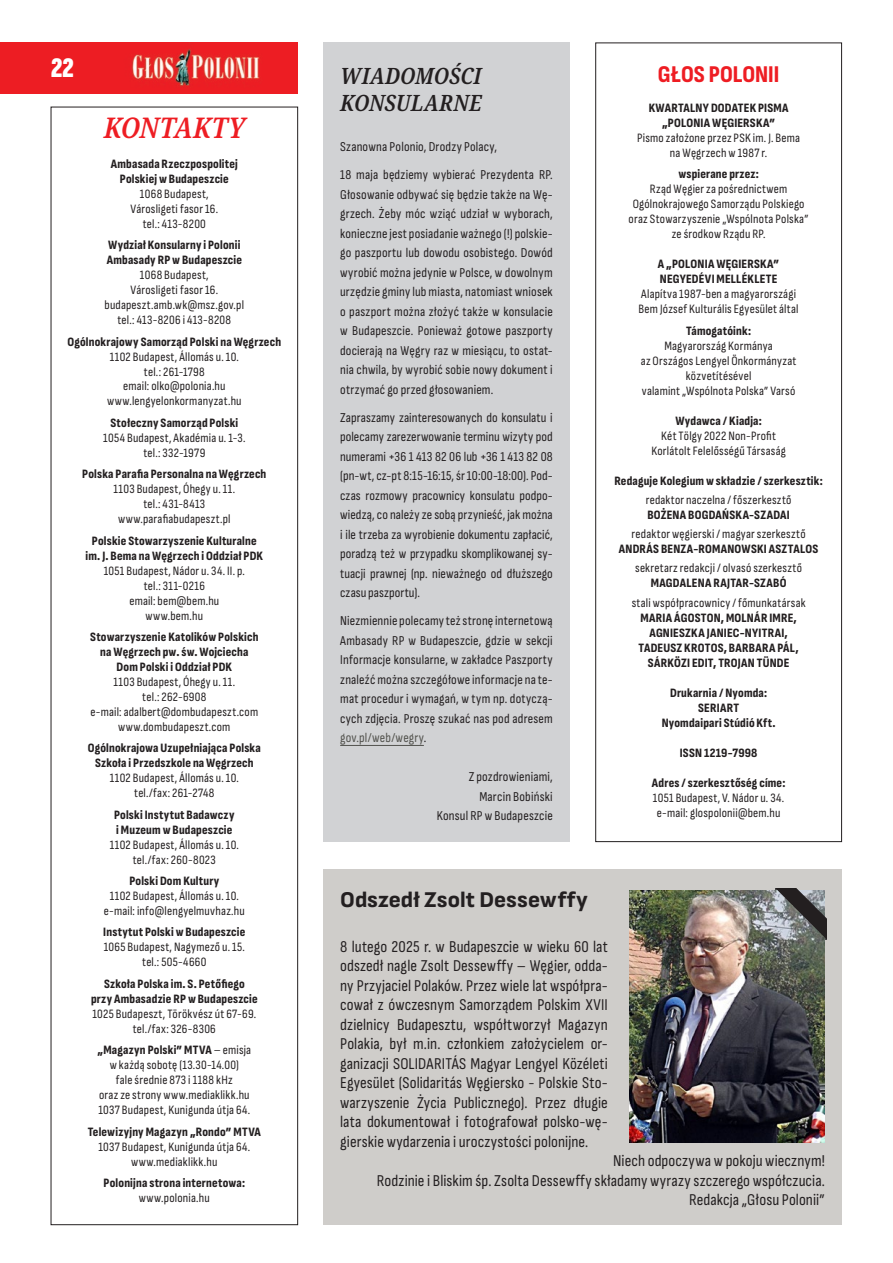
<style>
.page{position:relative;width:893px;height:1263px;background:#fff}
.page>*{position:absolute;margin:0;border:0;box-sizing:border-box;transform-origin:0 0}
.t1{font:italic 600 28.5px "Noto Serif Condensed";letter-spacing:.015em;color:#ee1d23}
.t2{font:900 extra-condensed 28.5px "Sofia Sans";color:#fff}
.t3{font:800 24px "Sofia Sans Condensed";letter-spacing:.005em;color:#ee1d23}
.t4{font:800 22.5px "Sofia Sans";letter-spacing:.005em;color:#231f20}
.t5{font:italic 600 22.5px/27px "Noto Serif Condensed";letter-spacing:.01em;color:#231f20}
.t6{font:16.5px/19.5px "Sofia Sans Condensed";letter-spacing:.005em;color:#231f20;text-align:justify}
.t7{font:13.5px/19.5px "Sofia Sans Condensed";letter-spacing:.015em;color:#231f20;text-align:justify}
.t8{font:12.75px/15px "Sofia Sans Condensed";letter-spacing:.015em;color:#231f20;text-align:center}
.t9{font:800 12.75px/15px "Sofia Sans Condensed";letter-spacing:.015em;color:#231f20;text-align:center}
.s1{font-weight:800}
.s2{color:#53534e}
</style>
<div class="page">
<div style="left:323px;top:870px;width:519px;height:355px;background:#cfcdca"></div>
<img style="left:629px;top:890px;width:196px;height:252px">
<svg style="left:775px;top:888px;width:52px;height:52px;background:#727577"></svg>
<div style="left:323px;top:43px;width:247px;height:799px;background:#d1d2d4"></div>
<div style="left:595px;top:43px;width:247px;height:799px;border:1px solid #231f20"></div>
<hr style="left:340px;top:745px;width:84px;height:1px;background:#53534e">
<img style="left:0;top:43px;width:298px;height:50px">
<h1 class="t2" style="left:51px;top:49px;width:24px">22</h1>
<h1 class="t1" style="left:104px;top:108px;width:143px">KONTAKTY</h1>
<p class="t9" style="left:111px;top:156px;width:129px">Ambasada Rzeczpospolitej<br>Polskiej w Budapeszcie</p>
<p class="t8" style="left:131px;top:186px;width:89px">1068 Budapest,<br>Városligeti fasor 16. tel.: 413-8200</p>
<p class="t9" style="left:107px;top:237px;width:137px;text-align:left">Wydział Konsularny i Polonii<br>Ambasady RP w Budapeszcie</p>
<p class="t8" style="left:105px;top:267px;width:141px">1068 Budapest,<br>Városligeti fasor 16. budapeszt.amb.wk@msz.gov.pl tel.: 413-8206 i 413-8208</p>
<p class="t9" style="left:68px;top:334px;width:215px">Ogólnokrajowy Samorząd Polski na Węgrzech</p>
<p class="t8" style="left:107px;top:349px;width:136px">1102 Budapest, Állomás u. 10. tel.: 261-1798<br>email: olko@polonia.hu www.lengyelonkormanyzat.hu</p>
<p class="t9" style="left:110px;top:415px;width:129px">Stołeczny Samorząd Polski</p>
<p class="t8" style="left:103px;top:430px;width:144px">1054 Budapest, Akadémia u. 1-3. tel.: 332-1979</p>
<p class="t9" style="left:82px;top:466px;width:186px">Polska Parafia Personalna na Węgrzech</p>
<p class="t8" style="left:113px;top:482px;width:123px">1103 Budapest, Óhegy u. 11. tel.: 431-8413 www.parafiabudapeszt.pl</p>
<p class="t9" style="left:86px;top:533px;width:179px">Polskie Stowarzyszenie Kulturalne im. J. Bema na Węgrzech i Oddział PDK</p>
<p class="t8" style="left:104px;top:563px;width:143px">1051 Budapest, Nádor u. 34. II. p. tel.: 311-0216<br>email: bem@bem.hu www.bem.hu</p>
<p class="t9" style="left:90px;top:629px;width:170px">Stowarzyszenie Katolików Polskich na Węgrzech pw. św. Wojciecha<br>Dom Polski i Oddział PDK</p>
<p class="t8" style="left:91px;top:674px;width:169px">1103 Budapest, Óhegy u. 11.<br>tel.: 262-6908<br>e-mail: adalbert@dombudapeszt.com www.dombudapeszt.com</p>
<p class="t9" style="left:88px;top:740px;width:174px">Ogólnokrajowa Uzupełniająca Polska<br>Szkoła i Przedszkole na Węgrzech</p>
<p class="t8" style="left:110px;top:771px;width:131px">1102 Budapest, Állomás u. 10. tel./fax: 261-2748</p>
<p class="t9" style="left:114px;top:807px;width:122px;text-align:left">Polski Instytut Badawczy i Muzeum w Budapeszcie</p>
<p class="t8" style="left:110px;top:837px;width:131px">1102 Budapest, Állomás u. 10. tel./fax: 260-8023</p>
<p class="t9" style="left:129px;top:873px;width:91px">Polski Dom Kultury</p>
<p class="t8" style="left:104px;top:888px;width:142px">1102 Budapest, Állomás u. 10. e-mail: info@lengyelmuvhaz.hu</p>
<p class="t9" style="left:103px;top:925px;width:144px">Instytut Polski w Budapeszcie</p>
<p class="t8" style="left:104px;top:940px;width:143px">1065 Budapest, Nagymező u. 15. tel.: 505-4660</p>
<p class="t9" style="left:91px;top:976px;width:168px">Szkoła Polska im. S. Petőfiego<br>przy Ambasadzie RP w Budapeszcie</p>
<p class="t8" style="left:92px;top:1006px;width:165px">1025 Budapeszt, Törökvész út 67-69. tel./fax: 326-8306</p>
<p class="t8" style="left:98px;top:1042px;width:155px"><span class="s1">„Magazyn Polski” MTVA</span> – emisja w każdą sobotę (13.30-14.00)<br>fale średnie 873 i 1188 kHz<br>oraz ze strony www.mediaklikk.hu<br>1037 Budapest, Kunigunda útja 64.</p>
<p class="t9" style="left:88px;top:1124px;width:175px">Telewizyjny Magazyn „Rondo” MTVA</p>
<p class="t8" style="left:98px;top:1139px;width:154px">1037 Budapest, Kunigunda útja 64. www.mediaklikk.hu</p>
<p class="t9" style="left:104px;top:1175px;width:143px">Polonijna strona internetowa:</p>
<p class="t8" style="left:139px;top:1190px;width:72px">www.polonia.hu</p>
<h3 class="t5" style="left:340px;top:63px;width:143px">WIADOMOŚCI<br>KONSULARNE</h3>
<p class="t7" style="left:340px;top:133px;width:214px;line-height:28px">Szanowna Polonio, Drodzy Polacy,<br>18 maja będziemy wybierać Prezydenta RP.</p>
<p class="t7" style="left:340px;top:185px;width:214px">Głosowanie odbywać się będzie także na Wę&shy;grzech. Żeby móc wziąć udział w wyborach, konieczne jest posiadanie ważnego (!) polskie&shy;go paszportu lub dowodu osobistego. Dowód wyrobić można jedynie w Polsce, w dowolnym urzędzie gminy lub miasta, natomiast wniosek o paszport można złożyć także w konsulacie w Budapeszcie. Ponieważ gotowe paszporty docierają na Węgry raz w miesiącu, to ostat&shy;nia chwila, by wyrobić sobie nowy dokument i otrzymać go przed głosowaniem.</p>
<p class="t7" style="left:340px;top:408px;width:214px">Zapraszamy zainteresowanych do konsulatu i polecamy zarezerwowanie terminu wizyty pod numerami +36 1 413 82 06 lub +36 1 413 82 08 (pn-wt, cz-pt 8:15-16:15, śr 10:00-18:00). Pod&shy;czas rozmowy pracownicy konsulatu podpo&shy;wiedzą, co należy ze sobą przynieść, jak można i ile trzeba za wyrobienie dokumentu zapłacić, poradzą też w przypadku skomplikowanej sy&shy;tuacji prawnej (np. nieważnego od dłuższego czasu paszportu).</p>
<p class="t7" style="left:340px;top:611px;width:214px">Niezmiennie polecamy też stronę internetową Ambasady RP w Budapeszcie, gdzie w sekcji Informacje konsularne, w zakładce Paszporty znaleźć można szczegółowe informacje na te&shy;mat procedur i wymagań, w tym np. dotyczą&shy;cych zdjęcia. Proszę szukać nas pod adresem <span class="s2">gov.pl/web/wegry</span>.</p>
<p class="t7" style="left:437px;top:767px;width:117px;text-align:right">Z pozdrowieniami,<br>Marcin Bobiński<br>Konsul RP w Budapeszcie</p>
<h2 class="t3" style="left:658px;top:59px;width:123px">GŁOS POLONII</h2>
<p class="t9" style="left:649px;top:100px;width:141px">KWARTALNY DODATEK PISMA „POLONIA WĘGIERSKA”</p>
<p class="t8" style="left:637px;top:130px;width:165px">Pismo założone przez PSK im. J. Bema na Węgrzech w 1987 r.</p>
<p class="t9" style="left:678px;top:166px;width:82px">wspierane przez:</p>
<p class="t8" style="left:629px;top:182px;width:181px">Rząd Węgier za pośrednictwem<br>Ogólnokrajowego Samorządu Polskiego oraz Stowarzyszenie „Wspólnota Polska” ze środkow Rządu RP.</p>
<p class="t9" style="left:658px;top:256px;width:123px;text-align:left">A „POLONIA WĘGIERSKA”<br>NEGYEDÉVI MELLÉKLETE</p>
<p class="t8" style="left:639px;top:287px;width:162px;text-align:left">Alapítva 1987-ben a magyarországi<br>Bem József Kulturális Egyesület által</p>
<p class="t9" style="left:686px;top:323px;width:66px">Támogatóink:</p>
<p class="t8" style="left:641px;top:338px;width:157px">Magyarország Kormánya<br>az Országos Lengyel Önkormányzat közvetítésével<br>valamint „Wspólnota Polska” Varsó</p>
<p class="t9" style="left:675px;top:413px;width:88px">Wydawca / Kiadja:</p>
<p class="t8" style="left:651px;top:428px;width:136px">Két Tölgy 2022 Non-Profit<br>Korlátolt Felelősségű Társaság</p>
<p class="t9" style="left:614px;top:473px;width:210px">Redaguje Kolegium w składzie / szerkesztik:</p>
<p class="t8" style="left:646px;top:492px;width:147px">redaktor naczelna / főszerkesztő</p>
<p class="t9" style="left:647px;top:507px;width:144px">BOŻENA BOGDAŃSKA-SZADAI</p>
<p class="t8" style="left:632px;top:526px;width:175px">redaktor węgierski / magyar szerkesztő</p>
<p class="t9" style="left:619px;top:541px;width:201px">ANDRÁS BENZA-ROMANOWSKI ASZTALOS</p>
<p class="t8" style="left:635px;top:561px;width:168px">sekretarz redakcji / olvasó szerkesztő</p>
<p class="t9" style="left:651px;top:575px;width:137px">MAGDALENA RAJTAR-SZABÓ</p>
<p class="t8" style="left:632px;top:595px;width:175px">stali współpracownicy / főmunkatársak</p>
<p class="t9" style="left:639px;top:610px;width:162px">MARIA ÁGOSTON, MOLNÁR IMRE,<br>AGNIESZKA JANIEC-NYITRAI,<br>TADEUSZ KROTOS, BARBARA PÁL,<br>SÁRKÖZI EDIT, TROJAN TÜNDE</p>
<p class="t9" style="left:662px;top:685px;width:115px">Drukarnia / Nyomda:<br>SERIART<br>Nyomdaipari Stúdió Kft.</p>
<p class="t9" style="left:680px;top:745px;width:79px">ISSN 1219-7998</p>
<p class="t9" style="left:652px;top:775px;width:135px">Adres / szerkesztőség címe:</p>
<p class="t8" style="left:653px;top:790px;width:133px">1051 Budapest, V. Nádor u. 34. e-mail: glospolonii@bem.hu</p>
<h3 class="t4" style="left:340px;top:886px;width:249px">Odszedł Zsolt Dessewffy</h3>
<p class="t6" style="left:340px;top:937px;width:269px">8 lutego 2025 r. w Budapeszcie w wieku 60 lat odszedł nagle Zsolt Dessewffy – Węgier, odda&shy;ny Przyjaciel Polaków. Przez wiele lat współpra&shy;cował z ówczesnym Samorządem Polskim XVII dzielnicy Budapesztu, współtworzył Magazyn Polakia, był m.in. członkiem założycielem or&shy;ganizacji SOLIDARITÁS Magyar Lengyel Közéleti Egyesület (Solidaritás Węgiersko - Polskie Sto&shy;warzyszenie Życia Publicznego). Przez długie lata dokumentował i fotografował polsko-wę&shy;gierskie wydarzenia i uroczystości polonijne.</p>
<p class="t6" style="left:377px;top:1151px;width:450px;text-align:right">Niech odpoczywa w pokoju wiecznym!<br>Rodzinie i Bliskim śp. Zsolta Dessewffy składamy wyrazy szczerego współczucia.<br>Redakcja „Głosu Polonii”</p>
</div>
